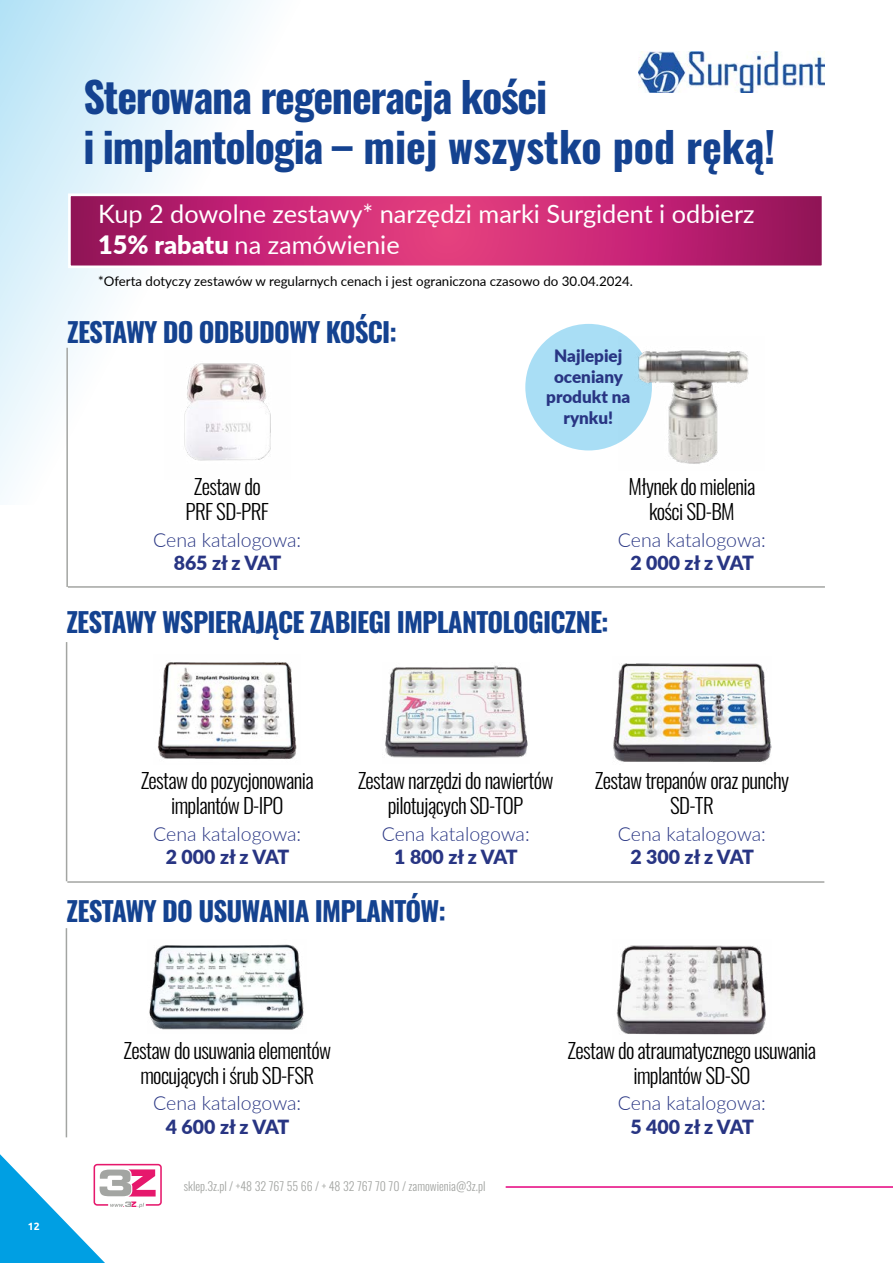
<style>
.page{position:relative;width:893px;height:1263px;background:#fff}
.page>*{position:absolute;margin:0;border:0;box-sizing:border-box;transform-origin:0 0}
.t1{font:700 42px/50.4px "Oswald";letter-spacing:-.03em;color:#144290}
.t2{font:700 27px "Oswald";letter-spacing:-.03em;color:#144290}
.t3{font:25.35px/30.3px "Lato";color:#fff}
.t4{font:300 21px/25.2px "Oswald";letter-spacing:-.03em;color:#000;text-align:center}
.t5{font:300 19.5px "Lato";color:#283583}
.t6{font:900 19.5px "Lato";color:#283583}
.t7{font:900 17.1px/20.4px "Lato";color:#283583;text-align:center}
.t8{font:13.35px "Lato";color:#000}
.t9{font:300 12px "Oswald";color:#a3a5a2}
.t10{font:700 10.5px "Ubuntu";color:#fff}
.s1{font-weight:900}
</style>
<div class="page">
<hr style="left:506px;top:1186px;width:387px;height:2px;background:#e6007d">
<svg style="left:0;top:1103px;width:162px;height:160px"></svg>
<svg style="left:0;top:0;width:262px;height:495px"></svg>
<svg style="left:72px;top:197px;width:748px;height:67px;background:#c12671"></svg>
<div style="left:68px;top:193px;width:756px;height:75px;border:3px solid #fff"></div>
<img style="left:638px;top:52px;width:186px;height:40px">
<hr style="left:66px;top:348px;width:2px;height:239px;background:#a3a5a2">
<hr style="left:68px;top:586px;width:757px;height:2px;background:#a3a5a2">
<hr style="left:66px;top:642px;width:1px;height:239px;background:#a3a5a2">
<hr style="left:67px;top:881px;width:757px;height:2px;background:#a3a5a2">
<img style="left:149px;top:944px;width:155px;height:86px">
<img style="left:616px;top:945px;width:150px;height:90px">
<img style="left:157px;top:662px;width:140px;height:97px">
<img style="left:385px;top:665px;width:143px;height:93px">
<img style="left:613px;top:663px;width:159px;height:99px">
<hr style="left:66px;top:928px;width:1px;height:209px;background:#a3a5a2">
<img style="left:164px;top:350px;width:107px;height:130px">
<div style="left:525px;top:324px;width:127px;height:126px;background:#a9def5;border-radius:50%"></div>
<img style="left:619px;top:336px;width:130px;height:128px">
<h1 class="t1" style="left:83px;top:74px;width:693px">Sterowana regeneracja kości<br>i implantologia – miej wszystko pod ręką!</h1>
<p class="t3" style="left:98px;top:198px;width:658px">Kup 2 dowolne zestawy* narzędzi marki Surgident i odbierz<br><span class="s1">15% rabatu</span> na zamówienie</p>
<p class="t8" style="left:98px;top:271px;width:536px">*Oferta dotyczy zestawów w regularnych cenach i jest ograniczona czasowo do 30.04.2024.</p>
<p class="t2" style="left:67px;top:318px;width:331px">ZESTAWY DO ODBUDOWY KOŚCI:</p>
<p class="t4" style="left:186px;top:471px;width:85px">Zestaw do<br>PRF SD-PRF</p>
<p class="t5" style="left:153px;top:526px;width:150px">Cena katalogowa:</p>
<p class="t6" style="left:174px;top:548px;width:109px">865 zł z VAT</p>
<p class="t7" style="left:546px;top:345px;width:86px">Najlepiej oceniany produkt na rynku!</p>
<p class="t4" style="left:628px;top:471px;width:128px">Młynek do mielenia kości SD-BM</p>
<p class="t5" style="left:618px;top:526px;width:150px">Cena katalogowa:</p>
<p class="t6" style="left:630px;top:548px;width:125px">2 000 zł z VAT</p>
<p class="t2" style="left:66px;top:607px;width:544px">ZESTAWY WSPIERAJĄCE ZABIEGI IMPLANTOLOGICZNE:</p>
<p class="t4" style="left:141px;top:766px;width:175px">Zestaw do pozycjonowania implantów D-IPO</p>
<p class="t5" style="left:153px;top:820px;width:150px">Cena katalogowa:</p>
<p class="t6" style="left:166px;top:842px;width:125px">2 000 zł z VAT</p>
<p class="t4" style="left:358px;top:766px;width:197px">Zestaw narzędzi do nawiertów pilotujących SD-TOP</p>
<p class="t5" style="left:382px;top:820px;width:150px">Cena katalogowa:</p>
<p class="t6" style="left:394px;top:842px;width:125px">1 800 zł z VAT</p>
<p class="t2" style="left:67px;top:897px;width:381px">ZESTAWY DO USUWANIA IMPLANTÓW:</p>
<p class="t4" style="left:595px;top:766px;width:196px">Zestaw trepanów oraz punchy<br>SD-TR</p>
<p class="t5" style="left:618px;top:820px;width:150px">Cena katalogowa:</p>
<p class="t6" style="left:630px;top:842px;width:125px">2 300 zł z VAT</p>
<p class="t10" style="left:28px;top:1220px;width:13px">12</p>
<p class="t4" style="left:124px;top:1035px;width:209px">Zestaw do usuwania elementów mocujących i śrub SD-FSR</p>
<p class="t5" style="left:153px;top:1090px;width:150px">Cena katalogowa:</p>
<p class="t6" style="left:166px;top:1112px;width:125px">4 600 zł z VAT</p>
<p class="t9" style="left:184px;top:1176px;width:303px">sklep.3z.pl / +48 32 767 55 66 / + 48 32 767 70 70 / zamowienia@3z.pl</p>
<p class="t4" style="left:568px;top:1035px;width:250px">Zestaw do atraumatycznego usuwania implantów SD-SO</p>
<p class="t5" style="left:618px;top:1090px;width:150px">Cena katalogowa:</p>
<p class="t6" style="left:630px;top:1112px;width:125px">5 400 zł z VAT</p>
</div>
